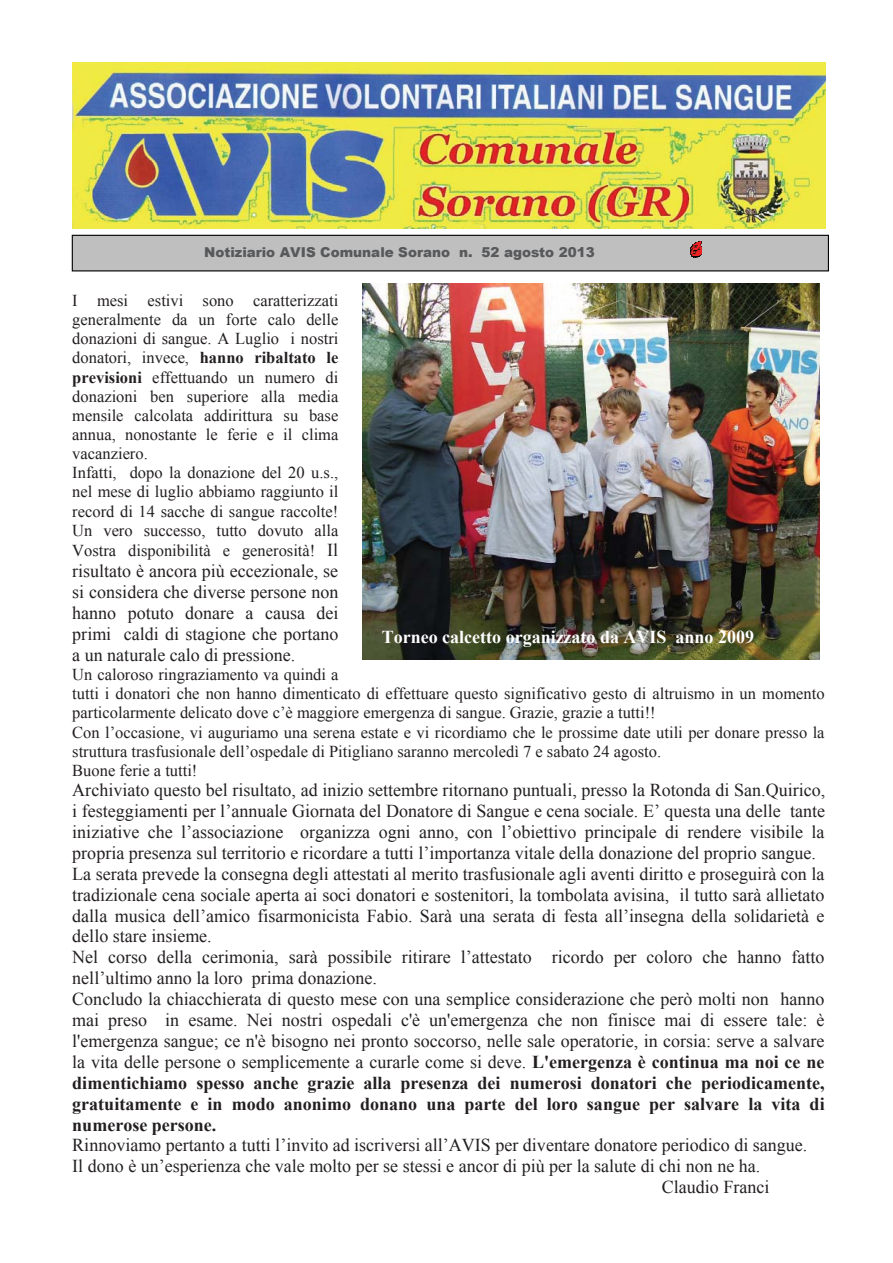
<style>
.page{position:relative;width:893px;height:1263px;background:#fff}
.page>*{position:absolute;margin:0;border:0;box-sizing:border-box;transform-origin:0 0}
.t1{font:18.15px/20.9px "Times New Roman";color:#231f20;text-align:justify}
.t2{font:700 18.15px "Times New Roman";color:#fff}
.t3{font:16.65px/19.2px "Times New Roman";color:#231f20}
.t4{font:900 13.65px "Arial";color:#58595b}
.s1{font-weight:700}
.s2{font-size:18.15px}
</style>
<div class="page">
<img style="left:72px;top:62px;width:753px;height:167px">
<div style="left:72px;top:235px;width:756px;height:36px;background:#c0bfc0"></div>
<div style="left:72px;top:235px;width:757px;height:36px;border:1px solid #010202"></div>
<svg style="left:690px;top:241px;width:12px;height:17px"></svg>
<img style="left:363px;top:284px;width:456px;height:375px">
<p class="t4" style="left:204px;top:242px;width:392px">Notiziario AVIS Comunale Sorano n. 52 agosto 2013</p>
<p class="t3" style="left:72px;top:291px;width:268px">I mesi estivi sono caratterizzati generalmente da un forte calo delle donazioni di sangue. A Luglio i nostri donatori, invece, <span class="s1">hanno ribaltato le previsioni</span> effettuando un numero di donazioni ben superiore alla media mensile calcolata addirittura su base annua, nonostante le ferie e il clima vacanziero.<br>Infatti, dopo la donazione del 20 u.s., nel mese di luglio abbiamo raggiunto il record di 14 sacche di sangue raccolte!<br>Un vero successo, tutto dovuto alla Vostra disponibilità e generosità! <span class="s2">Il</span></p>
<p class="t1" style="left:72px;top:561px;width:268px">risultato è ancora più eccezionale, se si considera che diverse persone non hanno potuto donare a causa dei primi caldi di stagione che portano a un naturale calo di pressione.</p>
<p class="t3" style="left:72px;top:665px;width:754px">Un caloroso ringraziamento va quindi a<br>tutti i donatori che non hanno dimenticato di effettuare questo significativo gesto di altruismo in un momento particolarmente delicato dove c’è maggiore emergenza di sangue. Grazie, grazie a tutti!!<br>Con l’occasione, vi auguriamo una serena estate e vi ricordiamo che le prossime date utili per donare presso la struttura trasfusionale dell’ospedale di Pitigliano saranno mercoledì 7 e sabato 24 agosto.<br>Buone ferie a tutti!</p>
<p class="t1" style="left:72px;top:780px;width:754px;text-align:left">Archiviato questo bel risultato, ad inizio settembre ritornano puntuali, presso la Rotonda di San.Quirico, i festeggiamenti per l’annuale Giornata del Donatore di Sangue e cena sociale. E’ questa una delle tante iniziative che l’associazione organizza ogni anno, con l’obiettivo principale di rendere visibile la propria presenza sul territorio e ricordare a tutti l’importanza vitale della donazione del proprio sangue.<br>La serata prevede la consegna degli attestati al merito trasfusionale agli aventi diritto e proseguirà con la tradizionale cena sociale aperta ai soci donatori e sostenitori, la tombolata avisina, il tutto sarà allietato dalla musica dell’amico fisarmonicista Fabio. Sarà una serata di festa all’insegna della solidarietà e dello stare insieme.<br>Nel corso della cerimonia, sarà possibile ritirare l’attestato ricordo per coloro che hanno fatto nell’ultimo anno la loro prima donazione.<br>Concludo la chiacchierata di questo mese con una semplice considerazione che però molti non hanno mai preso in esame. Nei nostri ospedali c'è un'emergenza che non finisce mai di essere tale: è l'emergenza sangue; ce n'è bisogno nei pronto soccorso, nelle sale operatorie, in corsia: serve a salvare la vita delle persone o semplicemente a curarle come si deve. <span class="s1">L'emergenza è continua ma noi ce ne dimentichiamo spesso anche grazie alla presenza dei numerosi donatori che periodicamente, gratuitamente e in modo anonimo donano una parte del loro sangue per salvare la vita di numerose persone.</span></p>
<p class="t1" style="left:72px;top:1135px;width:736px">Rinnoviamo pertanto a tutti l’invito ad iscriversi all’AVIS per diventare donatore periodico di sangue.</p>
<p class="t1" style="left:72px;top:1156px;width:689px">Il dono è un’esperienza che vale molto per se stessi e ancor di più per la salute di chi non ne ha.</p>
<p class="t1" style="left:662px;top:1176px;width:109px">Claudio Franci</p>
<p class="t2" style="left:382px;top:626px;width:374px">Torneo calcetto organizzato da AVIS anno 2009</p>
</div>
